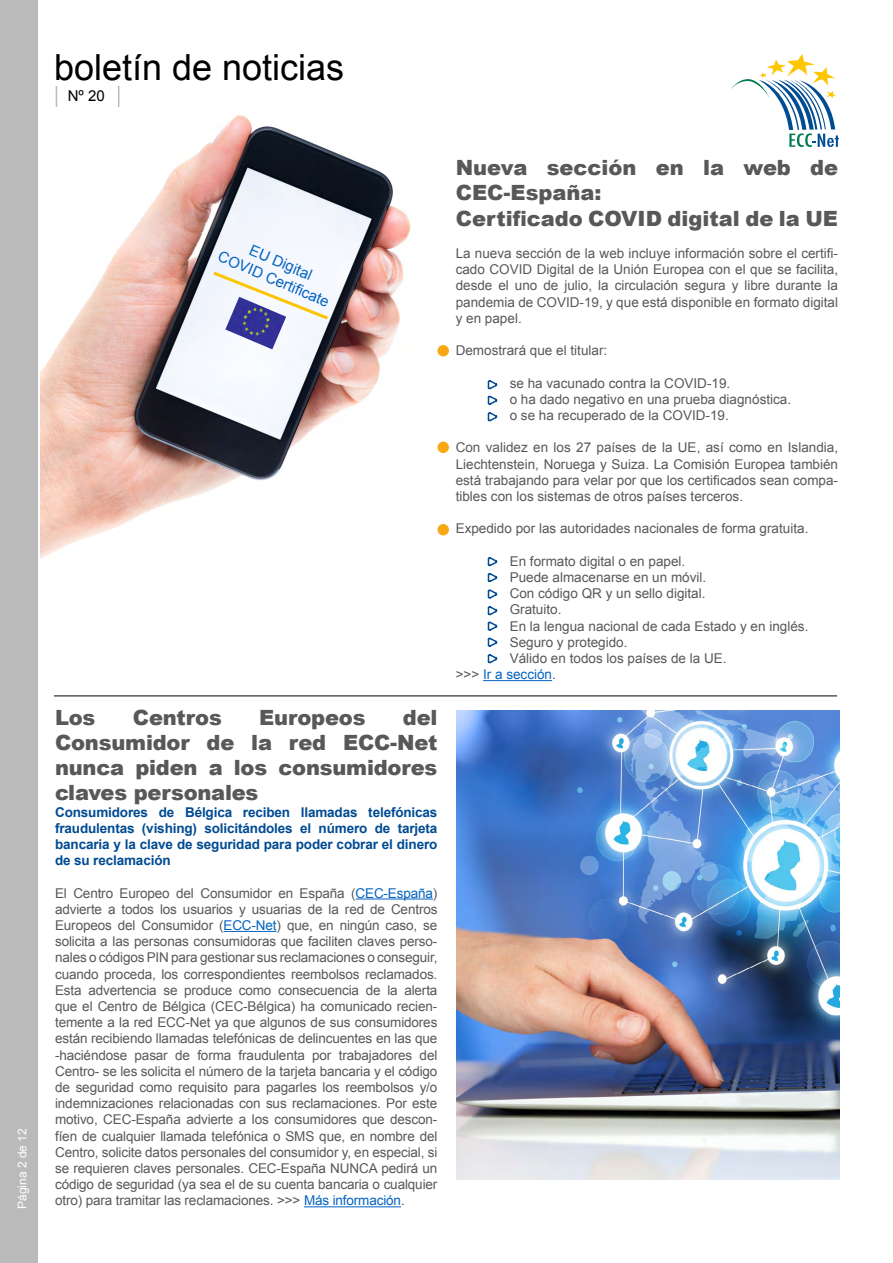
<style>
.page{position:relative;width:893px;height:1263px;background:#fff}
.page>*{position:absolute;margin:0;border:0;box-sizing:border-box;transform-origin:0 0}
.t1{font:36px "Arial";color:#000}
.t2{font:900 21px/25.2px "Arial";letter-spacing:-.01em;color:#58585a}
.t3{font:15px/18px "Arial";color:#0563c1;text-align:center}
.t4{font:15px "Arial";color:#000}
.t5{font:13.5px/16.2px "Arial";color:#58585a;text-align:justify}
.t6{font:700 13.5px/16.2px "Arial";letter-spacing:-.01em;color:#004b93;text-align:justify}
.t7{font:13.5px "Arial";color:#0563c1}
.t8{font:12px "Arial";color:#fff}
.s1{color:#0563c1}
.s2{color:#58585a}
</style>
<div class="page">
<div style="left:0;top:0;width:38px;height:1263px;background:#bababa"></div>
<svg style="left:16px;top:1215px;width:11px;height:2px"></svg>
<svg style="left:56px;top:86px;width:1px;height:21px"></svg>
<svg style="left:118px;top:86px;width:1px;height:21px"></svg>
<svg style="left:731px;top:54px;width:108px;height:93px"></svg>
<hr style="left:483px;top:680px;width:69px;height:1px;background:#0563c1">
<img style="left:40px;top:115px;width:371px;height:444px">
<svg style="left:210px;top:269px;width:121px;height:53px"></svg>
<img style="left:225px;top:297px;width:61px;height:52px">
<svg style="left:487px;top:557px;width:11px;height:107px"></svg>
<svg style="left:487px;top:380px;width:11px;height:42px"></svg>
<hr style="left:356px;top:898px;width:77px;height:1px;background:#0563c1">
<hr style="left:224px;top:931px;width:53px;height:1px;background:#0563c1">
<hr style="left:304px;top:1206px;width:97px;height:1px;background:#0563c1">
<img style="left:457px;top:711px;width:382px;height:468px">
<hr style="left:54px;top:695px;width:783px;height:2px;background:#58585a">
<div style="left:437px;top:524px;width:12px;height:11px;background:#f7a813;border-radius:50%"></div>
<div style="left:437px;top:442px;width:12px;height:11px;background:#f7a813;border-radius:50%"></div>
<div style="left:437px;top:345px;width:12px;height:11px;background:#f7a813;border-radius:50%"></div>
<p class="t8" style="left:14px;top:1209px;width:82px;rotate:-90deg">Página 2 de 12</p>
<h1 class="t1" style="left:54px;top:43px;width:292px">boletín de noticias</h1>
<p class="t4" style="left:68px;top:86px;width:39px">Nº 20</p>
<p class="t3" style="left:230px;top:231px;width:121px;rotate:23deg">EU Digital<br>COVID Certifi cate</p>
<h2 class="t2" style="left:55px;top:704px;width:42px">Los</h2>
<h2 class="t2" style="left:133px;top:704px;width:90px">Centros</h2>
<h2 class="t2" style="left:259px;top:704px;width:108px">Europeos</h2>
<h2 class="t2" style="left:55px;top:704px;width:384px;text-align:justify;text-indent:348px">del Consumidor de la red ECC-Net nunca piden a los consumidores claves personales</h2>
<p class="t6" style="left:55px;top:804px;width:384px">Consumidores de Bélgica reciben llamadas telefónicas fraudulentas (vishing) solicitándoles el número de tarjeta bancaria y la clave de seguridad para poder cobrar el dinero de su reclamación</p>
<p class="t5" style="left:55px;top:885px;width:384px">El Centro Europeo del Consumidor en España (<span class="s1">CEC-España</span>) advierte a todos los usuarios y usuarias de la red de Centros Europeos del Consumidor (<span class="s1">ECC-Net</span>) que, en ningún caso, se solicita a las personas consumidoras que faciliten claves perso&shy;nales o códigos PIN para gestionar sus reclamaciones o conseguir, cuando proceda, los correspondientes reembolsos reclamados.<br>Esta advertencia se produce como consecuencia de la alerta que el Centro de Bélgica (CEC-Bélgica) ha comunicado recien&shy;temente a la red ECC-Net ya que algunos de sus consumidores están recibiendo llamadas telefónicas de delincuentes en las que -haciéndose pasar de forma fraudulenta por trabajadores del Centro- se les solicita el número de la tarjeta bancaria y el código de seguridad como requisito para pagarles los reembolsos y/o indemnizaciones relacionadas con sus reclamaciones. Por este motivo, CEC-España advierte a los consumidores que descon&shy;fíen de cualquier llamada telefónica o SMS que, en nombre del Centro, solicite datos personales del consumidor y, en especial, si se requieren claves personales. CEC-España NUNCA pedirá un código de seguridad (ya sea el de su cuenta bancaria o cualquier otro) para tramitar las reclamaciones. &gt;&gt;&gt; <span class="s1">Más información</span>.</p>
<h2 class="t2" style="left:456px;top:154px;width:384px">Nueva sección en la web de<br>CEC-España:<br>Certificado COVID digital de la UE</h2>
<p class="t5" style="left:456px;top:245px;width:384px">La nueva sección de la web incluye información sobre el certifi&shy;cado COVID Digital de la Unión Europea con el que se facilita, desde el uno de julio, la circulación segura y libre durante la pandemia de COVID-19, y que está disponible en formato digital y en papel.</p>
<p class="t5" style="left:456px;top:342px;width:153px">Demostrará que el titular:</p>
<p class="t5" style="left:510px;top:375px;width:283px;text-align:left">se ha vacunado contra la COVID-19.<br>o ha dado negativo en una prueba diagnóstica. o se ha recuperado de la COVID-19.</p>
<p class="t5" style="left:456px;top:439px;width:384px">Con validez en los 27 países de la UE, así como en Islandia, Liechtenstein, Noruega y Suiza. La Comisión Europea también está trabajando para velar por que los certificados sean compa&shy;tibles con los sistemas de otros países terceros.</p>
<p class="t5" style="left:456px;top:520px;width:354px">Expedido por las autoridades nacionales de forma gratuita.</p>
<p class="t5" style="left:510px;top:553px;width:177px">En formato digital o en papel.</p>
<p class="t5" style="left:510px;top:569px;width:198px">Puede almacenarse en un móvil.</p>
<p class="t5" style="left:510px;top:585px;width:197px">Con código QR y un sello digital.</p>
<p class="t5" style="left:510px;top:601px;width:53px">Gratuito.</p>
<p class="t5" style="left:510px;top:618px;width:300px">En la lengua nacional de cada Estado y en inglés.</p>
<p class="t5" style="left:510px;top:634px;width:119px">Seguro y protegido.</p>
<p class="t5" style="left:510px;top:650px;width:218px">Válido en todos los países de la UE.</p>
<p class="t7" style="left:456px;top:665px;width:102px"><span class="s2">&gt;&gt;&gt;</span> Ir a sección<span class="s2">.</span></p>
</div>
